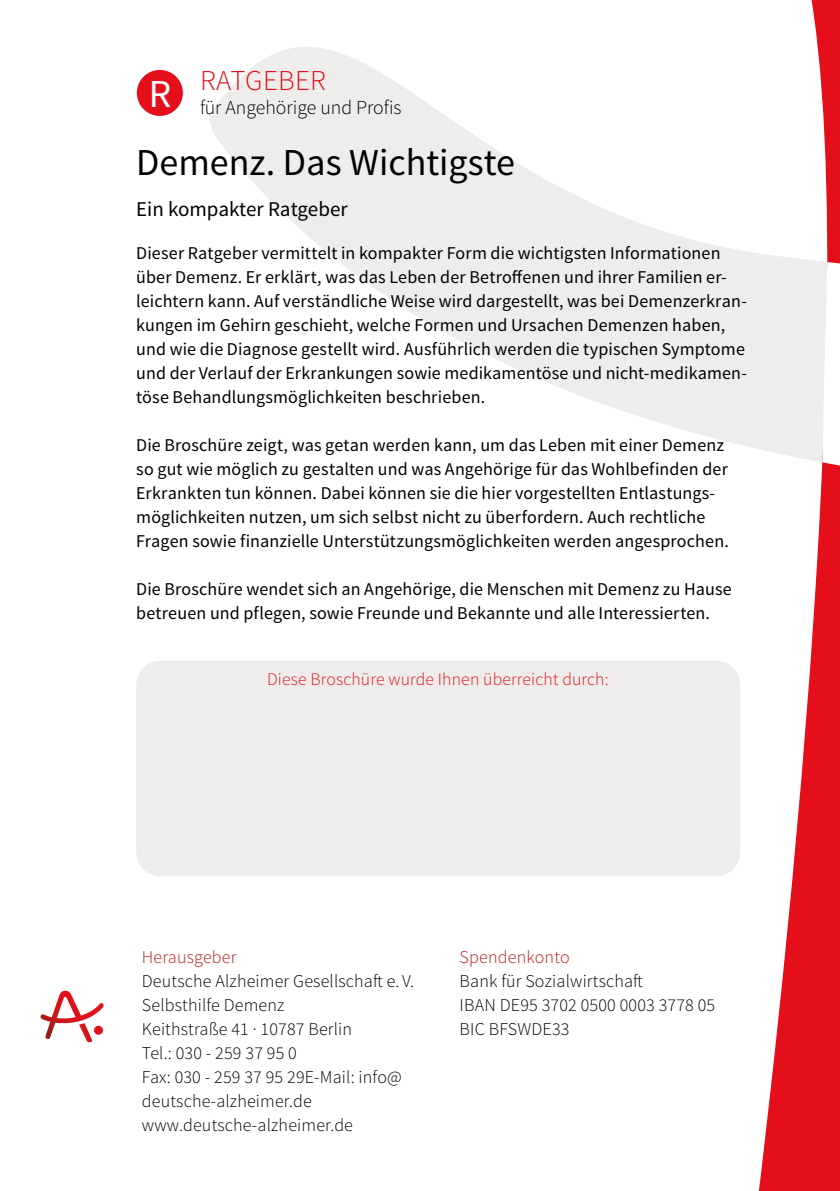
<style>
.page{position:relative;width:840px;height:1191px;background:#fff}
.page>*{position:absolute;margin:0;border:0;box-sizing:border-box;transform-origin:0 0}
.t1{font:38px "Source Sans Pro";color:#000}
.t2{font:300 28.8px "Source Sans Pro";letter-spacing:.01em;color:#e40f1a}
.t3{font:21px "Source Sans Pro";color:#000}
.t4{font:300 19.8px "Source Sans Pro";color:#000}
.t5{font:18px/24px "Source Sans Pro";letter-spacing:.005em;color:#000}
.t6{font:300 18px/24px "Source Sans Pro";letter-spacing:.01em;color:#000}
.t7{font:300 18px "Source Sans Pro";letter-spacing:.01em;color:#be1a1a}
.t8{font:300 17.6px "Source Sans Pro";letter-spacing:.01em;color:#e40f1a}
</style>
<div class="page">
<svg style="left:209px;top:47px;width:540px;height:400px"></svg>
<svg style="left:749px;top:0;width:90px;height:1191px"></svg>
<div style="left:136px;top:660px;width:603px;height:216px;background:#eeedec;border-radius:24px"></div>
<div style="left:137px;top:70px;width:46px;height:46px;background:#e40f1a;border-radius:50%"></div>
<svg style="left:821px;top:262px;width:18px;height:226px"></svg>
<svg style="left:40px;top:990px;width:64px;height:52px"></svg>
<h2 class="t2" style="left:200px;top:63px;width:128px">RATGEBER</h2>
<p class="t4" style="left:149px;top:95px;width:254px"><sup>R</sup> für Angehörige und Profis</p>
<h1 class="t1" style="left:136px;top:139px;width:380px">Demenz. Das Wichtigste</h1>
<p class="t3" style="left:136px;top:195px;width:213px">Ein kompakter Ratgeber</p>
<p class="t5" style="left:136px;top:242px;width:612px">Dieser Ratgeber vermittelt in kompakter Form die wichtigsten Informationen über Demenz. Er erklärt, was das Leben der Betroffenen und ihrer Familien er&shy;leichtern kann. Auf verständliche Weise wird dargestellt, was bei Demenzerkran&shy;kungen im Gehirn geschieht, welche Formen und Ursachen Demenzen haben, und wie die Diagnose gestellt wird. Ausführlich werden die typischen Symptome und der Verlauf der Erkrankungen sowie medikamentöse und nicht-medikamen&shy;töse Behandlungsmöglichkeiten beschrieben.</p>
<p class="t5" style="left:136px;top:434px;width:594px">Die Broschüre zeigt, was getan werden kann, um das Leben mit einer Demenz so gut wie möglich zu gestalten und was Angehörige für das Wohlbefinden der Erkrankten tun können. Dabei können sie die hier vorgestellten Entlastungs&shy;möglichkeiten nutzen, um sich selbst nicht zu überfordern. Auch rechtliche Fragen sowie finanzielle Unterstützungsmöglichkeiten werden angesprochen.</p>
<p class="t5" style="left:136px;top:578px;width:596px">Die Broschüre wendet sich an Angehörige, die Menschen mit Demenz zu Hause betreuen und pflegen, sowie Freunde und Bekannte und alle Interessierten.</p>
<p class="t8" style="left:267px;top:668px;width:343px">Diese Broschüre wurde Ihnen überreicht durch:</p>
<p class="t7" style="left:142px;top:946px;width:96px">Herausgeber</p>
<p class="t6" style="left:142px;top:969px;width:273px">Deutsche Alzheimer Gesellschaft e. V.<br>Selbsthilfe Demenz<br>Keithstraße 41 · 10787 Berlin<br>Tel.: 030 - 259 37 95 0<br>Fax: 030 - 259 37 95 29E-Mail: info@ deutsche-alzheimer.de www.deutsche-alzheimer.de</p>
<p class="t7" style="left:459px;top:946px;width:111px">Spendenkonto</p>
<p class="t6" style="left:459px;top:969px;width:257px">Bank für Sozialwirtschaft<br>IBAN DE95 3702 0500 0003 3778 05<br>BIC BFSWDE33</p>
</div>
